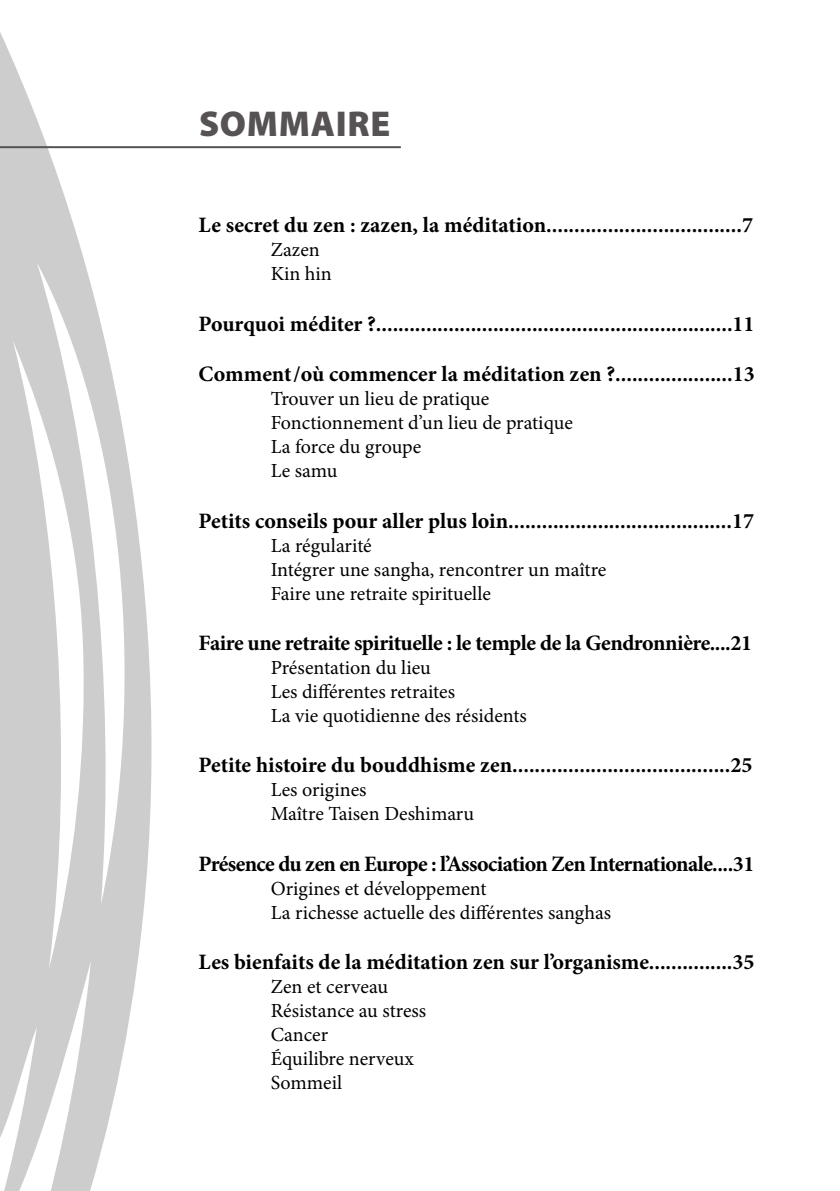
<style>
.page{position:relative;width:840px;height:1191px;background:#fff}
.page>*{position:absolute;margin:0;border:0;box-sizing:border-box;transform-origin:0 0}
.t1{font:900 36px "Myriad Pro";letter-spacing:.02em;color:#575355}
.t2{font:700 22px "Minion Pro";letter-spacing:-.005em;color:#000}
.t3{font:700 22px "Minion Pro";letter-spacing:-.025em;color:#000}
.t4{font:700 22px "Minion Pro";letter-spacing:-.035em;color:#000}
.t5{font:20px/24px "Minion Pro";color:#000}
</style>
<div class="page">
<svg style="left:0;top:32px;width:161px;height:1159px;fill:#cdcdcd"></svg>
<hr style="left:0;top:146px;width:400px;height:2px;background:#575355">
<h1 class="t1" style="left:199px;top:100px;width:189px">SOMMAIRE</h1>
<p class="t2" style="left:198px;top:210px;width:555px">Le secret du zen : zazen, la méditation...................................7</p>
<p class="t5" style="left:270px;top:238px;width:63px">Zazen<br>Kin hin</p>
<p class="t2" style="left:198px;top:308px;width:557px">Pourquoi méditer ?................................................................11</p>
<p class="t2" style="left:198px;top:358px;width:557px">Comment /où commencer la méditation zen ?.....................13</p>
<p class="t5" style="left:270px;top:387px;width:303px">Trouver un lieu de pratique<br>Fonctionnement d’un lieu de pratique<br>La force du groupe<br>Le samu</p>
<p class="t2" style="left:198px;top:505px;width:556px">Petits conseils pour aller plus loin........................................17</p>
<p class="t5" style="left:270px;top:533px;width:337px">La régularité<br>Intégrer une sangha, rencontrer un maître<br>Faire une retraite spirituelle</p>
<p class="t3" style="left:198px;top:627px;width:554px">Faire une retraite spirituelle : le temple de la Gendronnière....21</p>
<p class="t5" style="left:270px;top:655px;width:257px">Présentation du lieu<br>Les différentes retraites<br>La vie quotidienne des résidents</p>
<p class="t2" style="left:198px;top:750px;width:555px">Petite histoire du bouddhisme zen.......................................25</p>
<p class="t5" style="left:270px;top:778px;width:205px">Les origines<br>Maître Taisen Deshimaru</p>
<p class="t4" style="left:198px;top:848px;width:557px">Présence du zen en Europe : l’Association Zen Internationale....31</p>
<p class="t5" style="left:270px;top:876px;width:342px">Origines et développement<br>La richesse actuelle des différentes sanghas</p>
<p class="t2" style="left:198px;top:946px;width:557px">Les bienfaits de la méditation zen sur l’organisme...............35</p>
<p class="t5" style="left:270px;top:975px;width:157px">Zen et cerveau<br>Résistance au stress<br>Cancer<br>Équilibre nerveux<br>Sommeil</p>
</div>
